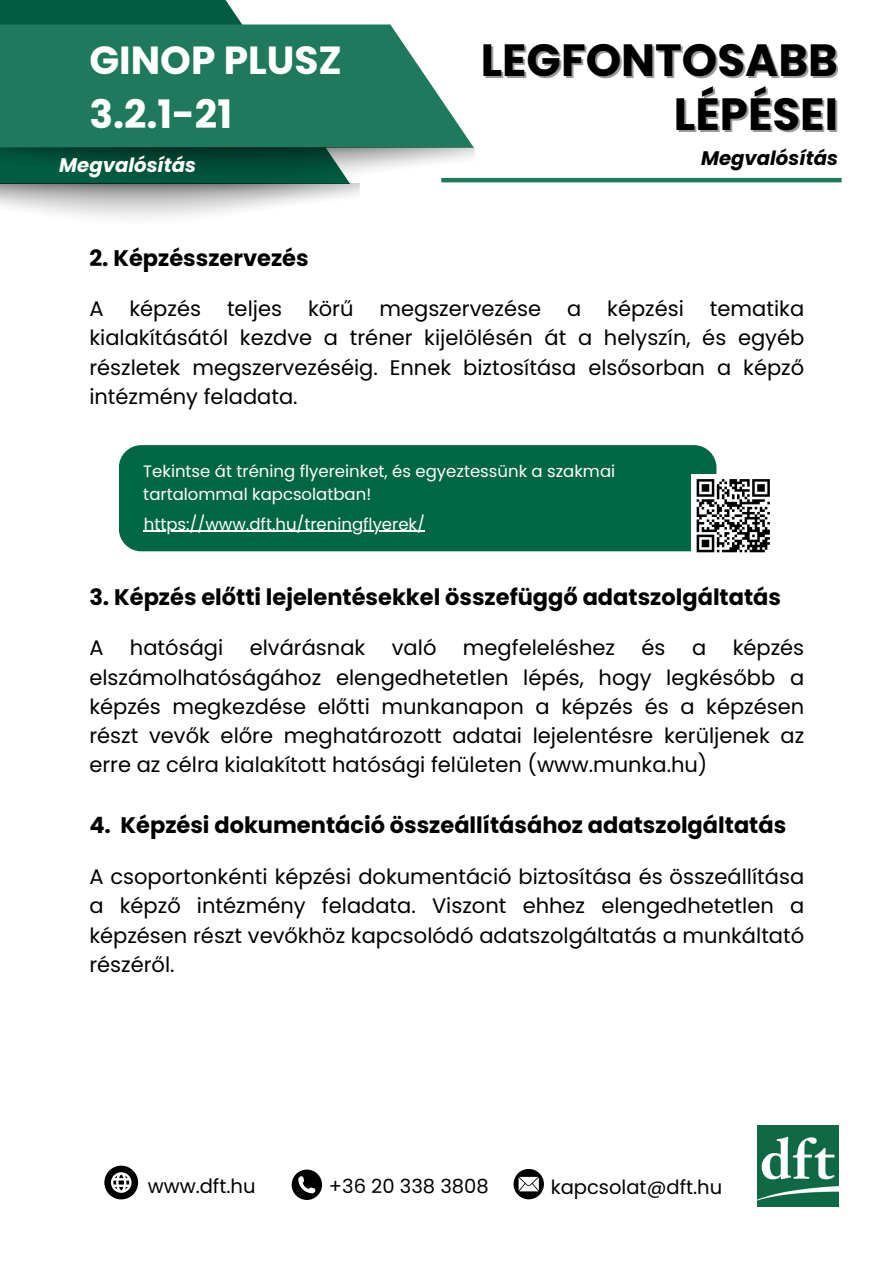
<style>
.page{position:relative;width:894px;height:1264px;background:#fff}
.page>*{position:absolute;margin:0;border:0;box-sizing:border-box;transform-origin:0 0}
.t1{font:700 45.15px "Poppins";color:#000}
.t2{font:700 39.15px/54px "Poppins";color:#fff}
.t3{font:700 22.5px "Poppins";color:#000}
.t4{font:21px/29.2px "Poppins";color:#000;text-align:justify}
.t5{font:italic 700 19.65px "Poppins";color:#fff}
.t6{font:italic 700 19.65px "Poppins";color:#000}
.t7{font:19.5px "Poppins";color:#000}
.t8{font:16.5px/22.6px "Poppins";color:#fff}
</style>
<div class="page">
<div style="left:0;top:0;width:242px;height:24px;background:#005d41"></div>
<svg style="left:0;top:24px;width:473px;height:123px;background:#31846b"></svg>
<img style="left:0;top:147px;width:474px;height:44px">
<hr style="left:441px;top:178px;width:400px;height:4px;background:#1e795d">
<img style="left:757px;top:1125px;width:80px;height:81px">
<div style="left:119px;top:445px;width:597px;height:106px;background:#006745;border-radius:22px"></div>
<div style="left:691px;top:474px;width:83px;height:83px;background:#fff"></div>
<svg style="left:696px;top:479px;width:74px;height:74px"></svg>
<hr style="left:144px;top:531px;width:281px;height:1px;background:#fff">
<svg style="left:104px;top:1165px;width:34px;height:34px"></svg>
<svg style="left:291px;top:1169px;width:31px;height:30px"></svg>
<svg style="left:513px;top:1169px;width:30px;height:30px"></svg>
<h6 class="t2" style="left:89px;top:34px;width:254px">GINOP PLUSZ<br>3.2.1-21</h6>
<h4 class="t1" style="left:480px;top:28px;width:359px">LEGFONTOSABB</h4>
<h3 class="t1" style="left:673px;top:82px;width:165px">LÉPÉSEI</h3>
<h6 class="t6" style="left:701px;top:144px;width:138px">Megvalósítás</h6>
<h1 class="t5" style="left:59px;top:151px;width:138px">Megvalósítás</h1>
<p class="t3" style="left:89px;top:242px;width:221px">2. Képzésszervezés</p>
<h5 class="t4" style="left:89px;top:294px;width:716px">A képzés teljes körű megszervezése a képzési tematika kialakításától kezdve a tréner kijelölésén át a helyszín, és egyéb részletek megszervezéséig. Ennek biztosítása elsősorban a képző intézmény feladata.</h5>
<h3 class="t8" style="left:143px;top:460px;width:473px">Tekintse át tréning flyereinket, és egyeztessünk a szakmai tartalommal kapcsolatban!</h3>
<h6 class="t8" style="left:144px;top:512px;width:282px">https://www.dft.hu/treningflyerek/</h6>
<p class="t3" style="left:89px;top:581px;width:693px">3. Képzés előtti lejelentésekkel összefüggő adatszolgáltatás</p>
<p class="t4" style="left:89px;top:633px;width:16px">A</p>
<p class="t4" style="left:130px;top:633px;width:95px">hatósági</p>
<p class="t4" style="left:250px;top:633px;width:117px">elvárásnak</p>
<p class="t4" style="left:392px;top:633px;width:46px">való</p>
<p class="t4" style="left:463px;top:633px;width:154px">megfeleléshez</p>
<p class="t4" style="left:641px;top:633px;width:25px">és</p>
<p class="t4" style="left:691px;top:633px;width:16px">a</p>
<p class="t4" style="left:89px;top:633px;width:716px;text-indent:643px">képzés elszámolhatóságához elengedhetetlen lépés, hogy legkésőbb a képzés megkezdése előtti munkanapon a képzés és a képzésen részt vevők előre meghatározott adatai lejelentésre kerüljenek az erre az célra kialakított hatósági felületen (www.munka.hu)</p>
<p class="t3" style="left:89px;top:809px;width:698px">4. Képzési dokumentáció összeállításához adatszolgáltatás</p>
<h3 class="t4" style="left:89px;top:862px;width:716px">A csoportonkénti képzési dokumentáció biztosítása és összeállítása a képző intézmény feladata. Viszont ehhez elengedhetetlen a képzésen részt vevőkhöz kapcsolódó adatszolgáltatás a munkáltató részéről.</h3>
<p class="t7" style="left:148px;top:1172px;width:109px">www.dft.hu</p>
<h6 class="t7" style="left:329px;top:1172px;width:161px">+36 20 338 3808</h6>
<p class="t7" style="left:550px;top:1173px;width:173px">kapcsolat@dft.hu</p>
</div>
